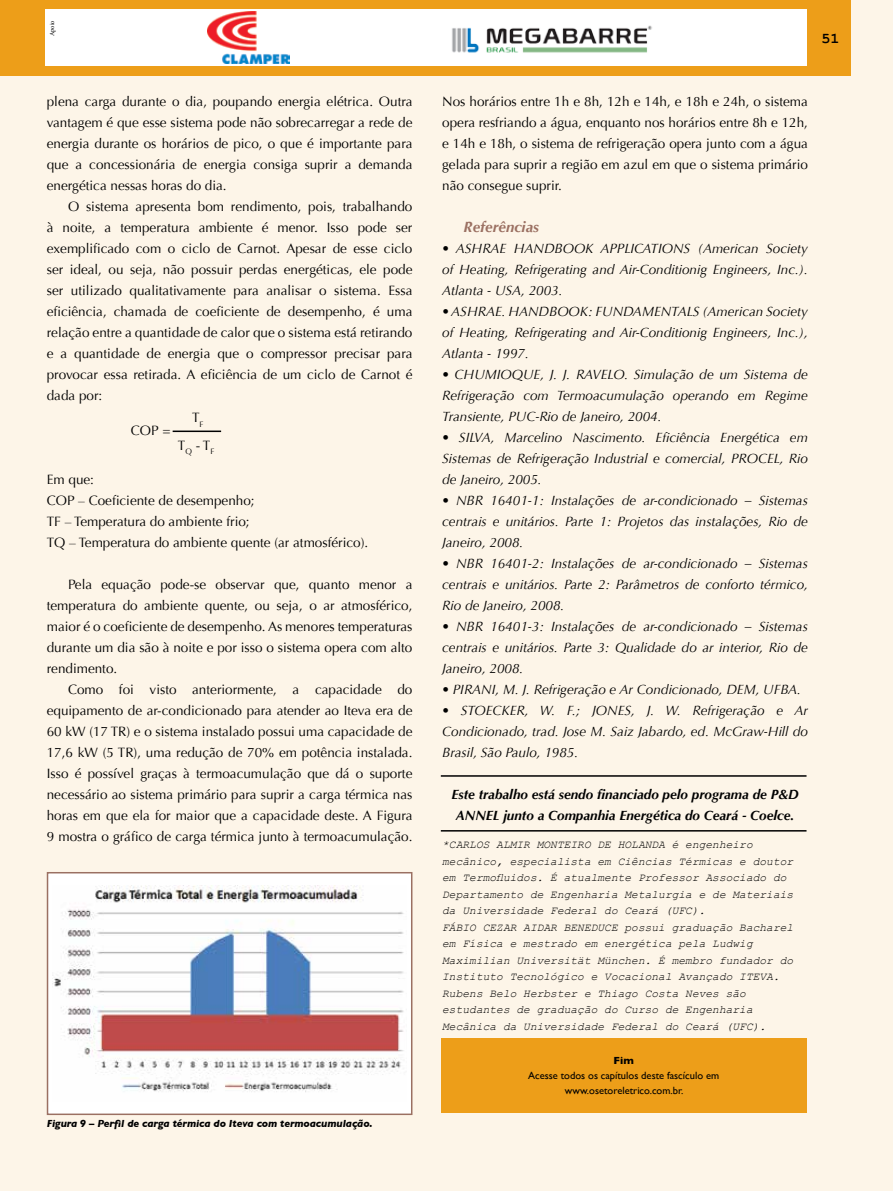
<style>
.page{position:relative;width:893px;height:1191px;background:#fdf5e8}
.page>*{position:absolute;margin:0;border:0;box-sizing:border-box;transform-origin:0 0}
.t1{font:italic 700 15px "Optima";color:#9b7062}
.t2{font:700 15px "Courier New";color:#000}
.t3{font:13.5px/21px "Optima";color:#000;text-align:justify}
.t4{font:italic 13.5px/21px "Optima";color:#000;text-align:justify}
.t5{font:italic 700 13.5px/21px "Optima";color:#000;text-align:center}
.t6{font:italic 11.25px/16.5px "Courier New";color:#000}
.t7{font:10.5px/15px "Gill Sans";color:#000;text-align:center}
.t8{font:italic 700 10.5px "Gill Sans";letter-spacing:-.01em;color:#000}
.t9{font:700 10.5px "Gill Sans";color:#000}
.t10{font:6.3px "Minion Pro";letter-spacing:-.005em;color:#000}
</style>
<div class="page">
<div style="left:0;top:0;width:850px;height:76px;background:#ed9e19"></div>
<div style="left:45px;top:9px;width:761px;height:57px;background:#fff"></div>
<img style="left:452px;top:25px;width:200px;height:28px">
<img style="left:207px;top:11px;width:82px;height:52px">
<hr style="left:441px;top:830px;width:365px;height:1px;background:#000">
<hr style="left:441px;top:775px;width:365px;height:1px;background:#000">
<div style="left:441px;top:1038px;width:365px;height:74px;background:#ed9e19"></div>
<div style="left:47px;top:872px;width:365px;height:243px;background:#fff;border:2px solid #9b7062"></div>
<img style="left:54px;top:885px;width:350px;height:207px">
<hr style="left:173px;top:430px;width:48px;height:2px;background:#000">
<p class="t10" style="left:48px;top:36px;width:17px;rotate:-90deg">Apoio</p>
<p class="t3" style="left:47px;top:91px;width:367px">plena carga durante o dia, poupando energia elétrica. Outra vantagem é que esse sistema pode não sobrecarregar a rede de energia durante os horários de pico, o que é importante para que a concessionária de energia consiga suprir a demanda energética nessas horas do dia.</p>
<p class="t3" style="left:47px;top:196px;width:367px;text-indent:21px">O sistema apresenta bom rendimento, pois, trabalhando à noite, a temperatura ambiente é menor. Isso pode ser exemplificado com o ciclo de Carnot. Apesar de esse ciclo ser ideal, ou seja, não possuir perdas energéticas, ele pode ser utilizado qualitativamente para analisar o sistema. Essa eficiência, chamada de coeficiente de desempenho, é uma relação entre a quantidade de calor que o sistema está retirando e a quantidade de energia que o compressor precisar para provocar essa retirada. A eficiência de um ciclo de Carnot é dada por:</p>
<p class="t3" style="left:131px;top:420px;width:41px">COP =</p>
<p class="t3" style="left:178px;top:404px;width:38px;line-height:27.6px;text-align:center">T<sub>F<br></sub>T<sub>Q</sub> - T<sub>F</sub></p>
<p class="t3" style="left:47px;top:469px;width:323px;text-align:left">Em que:<br>COP – Coeficiente de desempenho;<br>TF – Temperatura do ambiente frio;<br>TQ – Temperatura do ambiente quente (ar atmosférico).</p>
<p class="t3" style="left:47px;top:574px;width:367px;text-indent:21px">Pela equação pode-se observar que, quanto menor a temperatura do ambiente quente, ou seja, o ar atmosférico, maior é o coeficiente de desempenho. As menores temperaturas durante um dia são à noite e por isso o sistema opera com alto rendimento.</p>
<p class="t3" style="left:47px;top:679px;width:367px;text-indent:21px">Como foi visto anteriormente, a capacidade do equipamento de ar-condicionado para atender ao Iteva era de 60 kW (17 TR) e o sistema instalado possui uma capacidade de 17,6 kW (5 TR), uma redução de 70% em potência instalada.<br>Isso é possível graças à termoacumulação que dá o suporte necessário ao sistema primário para suprir a carga térmica nas horas em que ela for maior que a capacidade deste. A Figura 9 mostra o gráfico de carga térmica junto à termoacumulação.</p>
<p class="t8" style="left:47px;top:1117px;width:327px">Figura 9 – Perfil de carga térmica do Iteva com termoacumulação.</p>
<p class="t2" style="left:821px;top:29px;width:19px">51</p>
<p class="t3" style="left:442px;top:91px;width:367px">Nos horários entre 1h e 8h, 12h e 14h, e 18h e 24h, o sistema opera resfriando a água, enquanto nos horários entre 8h e 12h, e 14h e 18h, o sistema de refrigeração opera junto com a água gelada para suprir a região em azul em que o sistema primário não consegue suprir.</p>
<p class="t1" style="left:463px;top:218px;width:77px">Referências</p>
<p class="t4" style="left:442px;top:238px;width:367px">• ASHRAE HANDBOOK APPLICATIONS (American Society of Heating, Refrigerating and Air-Conditionig Engineers, Inc.).<br>Atlanta - USA, 2003.</p>
<p class="t4" style="left:442px;top:301px;width:367px">• ASHRAE. HANDBOOK: FUNDAMENTALS (American Society of Heating, Refrigerating and Air-Conditionig Engineers, Inc.), Atlanta - 1997.</p>
<p class="t4" style="left:442px;top:364px;width:367px">• CHUMIOQUE, J. J. RAVELO. Simulação de um Sistema de Refrigeração com Termoacumulação operando em Regime Transiente, PUC-Rio de Janeiro, 2004.</p>
<p class="t4" style="left:442px;top:427px;width:367px">• SILVA, Marcelino Nascimento. Eficiência Energética em Sistemas de Refrigeração Industrial e comercial, PROCEL, Rio de Janeiro, 2005.</p>
<p class="t4" style="left:442px;top:490px;width:367px">• NBR 16401-1: Instalações de ar-condicionado – Sistemas centrais e unitários. Parte 1: Projetos das instalações, Rio de Janeiro, 2008.</p>
<p class="t4" style="left:442px;top:553px;width:367px">• NBR 16401-2: Instalações de ar-condicionado – Sistemas centrais e unitários. Parte 2: Parâmetros de conforto térmico, Rio de Janeiro, 2008.</p>
<p class="t4" style="left:442px;top:616px;width:367px">• NBR 16401-3: Instalações de ar-condicionado – Sistemas centrais e unitários. Parte 3: Qualidade do ar interior, Rio de Janeiro, 2008.</p>
<p class="t4" style="left:442px;top:679px;width:360px">• PIRANI, M. J. Refrigeração e Ar Condicionado, DEM, UFBA.</p>
<p class="t4" style="left:442px;top:700px;width:367px">• STOECKER, W. F.; JONES, J. W. Refrigeração e Ar Condicionado, trad. Jose M. Saiz Jabardo, ed. McGraw-Hill do Brasil, São Paulo, 1985.</p>
<p class="t5" style="left:451px;top:784px;width:349px">Este trabalho está sendo financiado pelo programa de P&amp;D<br>ANNEL junto a Companhia Energética do Ceará - Coelce.</p>
<p class="t6" style="left:442px;top:836px;width:353px">*Carlos Almir Monteiro de Holanda é engenheiro mecânico, especialista em Ciências Térmicas e doutor em Termofluidos. É atualmente Professor Associado do Departamento de Engenharia Metalurgia e de Materiais da Universidade Federal do Ceará (UFC).<br>Fábio Cezar Aidar Beneduce possui graduação Bacharel em Física e mestrado em energética pela Ludwig Maximilian Universität München. É membro fundador do Instituto Tecnológico e Vocacional Avançado ITEVA.<br>Rubens Belo Herbster e Thiago Costa Neves são estudantes de graduação do Curso de Engenharia Mecânica da Universidade Federal do Ceará (UFC).</p>
<p class="t9" style="left:614px;top:1052px;width:22px">Fim</p>
<p class="t7" style="left:528px;top:1067px;width:193px">Acesse todos os capítulos deste fascículo em www.osetoreletrico.com.br.</p>
</div>
